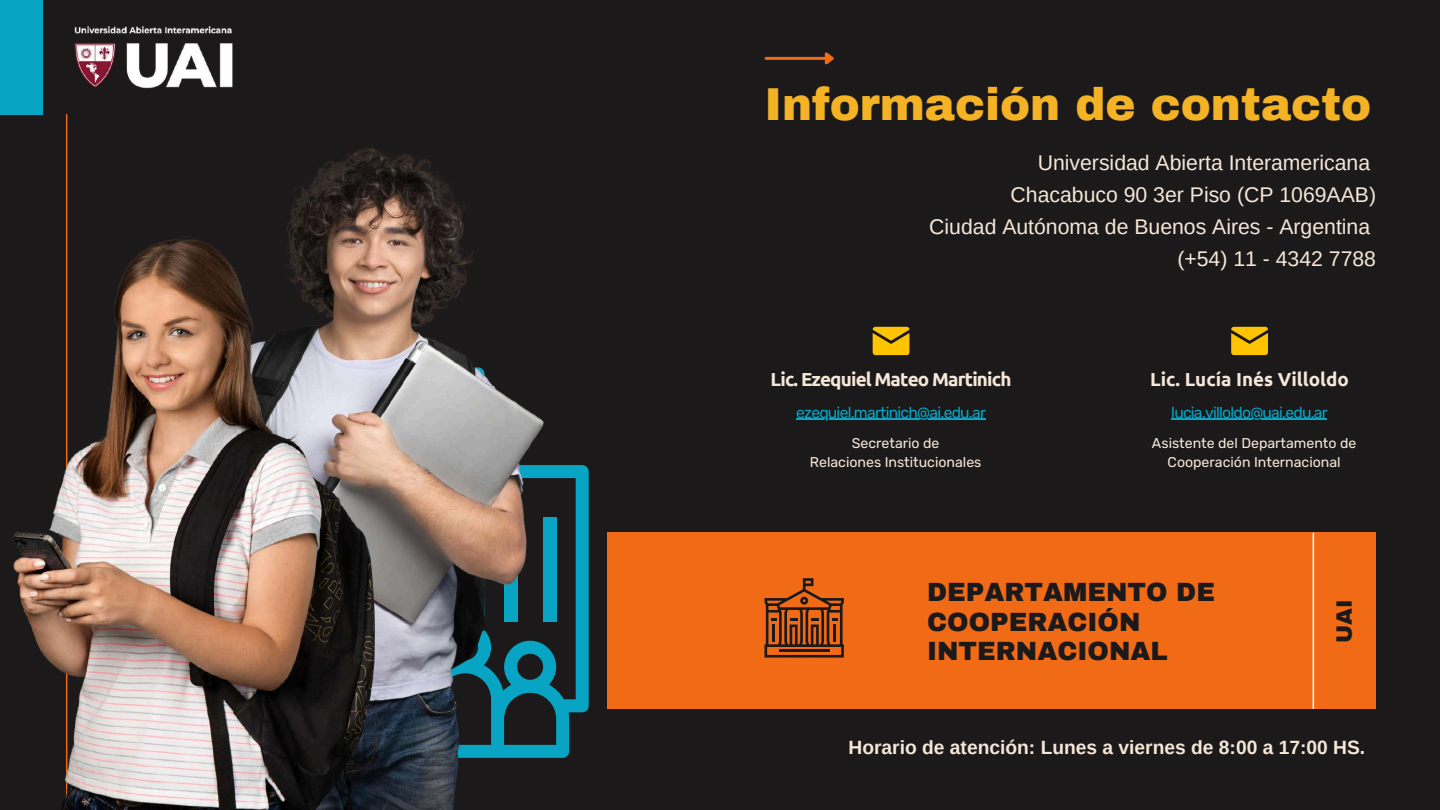
<style>
.page{position:relative;width:1440px;height:810px;background:#1c191a}
.page>*{position:absolute;margin:0;border:0;box-sizing:border-box;transform-origin:0 0}
.t1{font:900 45.1px "Archivo";color:#f4b324}
.t2{font:900 25.8px/29.2px "Archivo";color:#1c191a}
.t3{font:900 21.8px "Archivo";color:#1c191a}
.t4{font:21.2px/32.2px "Arimo";color:#f6e7d8;text-align:right}
.t5{font:700 19.2px "Arimo";color:#f6e7d8}
.t6{font:700 18.8px "Ubuntu";letter-spacing:-.045em;color:#f6e7d8}
.t7{font:700 18.8px "Ubuntu";color:#f6e7d8}
.t8{font:15.7px "Rubik";letter-spacing:-.05em;color:#07a5c3}
.t9{font:14.1px/19.4px "Rubik";color:#f6e7d8;text-align:center}
</style>
<div class="page">
<hr style="left:66px;top:114px;width:1px;height:696px;background:#f16b17">
<div style="left:0;top:0;width:42px;height:114px;background:#07a5c3"></div>
<svg style="left:567px;top:465px;width:22px;height:291px;fill:#07a5c3"></svg>
<div style="left:607px;top:533px;width:769px;height:176px;background:#f16b17"></div>
<hr style="left:766px;top:57px;width:59px;height:3px;background:#f16b17">
<svg style="left:822px;top:52px;width:12px;height:13px"></svg>
<svg style="left:765px;top:578px;width:79px;height:80px"></svg>
<hr style="left:779px;top:650px;width:50px;height:2px;background:#1c191a">
<hr style="left:1313px;top:533px;width:1px;height:176px;background:#fff">
<img style="left:74px;top:26px;width:159px;height:63px">
<img style="left:287px;top:148px;width:280px;height:662px">
<img style="left:12px;top:232px;width:363px;height:578px">
<svg style="left:873px;top:327px;width:36px;height:28px"></svg>
<hr style="left:796px;top:419px;width:189px;height:1px;background:#07a5c3">
<svg style="left:1231px;top:327px;width:37px;height:28px"></svg>
<hr style="left:1171px;top:419px;width:156px;height:1px;background:#07a5c3">
<h1 class="t1" style="left:765px;top:80px;width:608px">Información de contacto</h1>
<p class="t4" style="left:929px;top:146px;width:448px">Universidad Abierta Interamericana<br>Chacabuco 90 3er Piso (CP 1069AAB)<br>Ciudad Autónoma de Buenos Aires - Argentina (+54) 11 - 4342 7788</p>
<p class="t6" style="left:771px;top:368px;width:242px">Lic. Ezequiel Mateo Martinich</p>
<p class="t8" style="left:796px;top:403px;width:191px">ezequiel.martinich@ai.edu.ar</p>
<p class="t9" style="left:810px;top:433px;width:173px">Secretario de<br>Relaciones Institucionales</p>
<p class="t7" style="left:1150px;top:368px;width:200px">Lic. Lucía Inés Villoldo</p>
<p class="t8" style="left:1171px;top:403px;width:158px">lucia.villoldo@uai.edu.ar</p>
<p class="t9" style="left:1152px;top:433px;width:206px">Asistente del Departamento de<br>Cooperación Internacional</p>
<p class="t2" style="left:927px;top:578px;width:289px">DEPARTAMENTO DE<br>COOPERACIÓN<br>INTERNACIONAL</p>
<p class="t3" style="left:1333px;top:643px;width:45px;rotate:-90deg">UAI</p>
<p class="t5" style="left:849px;top:736px;width:518px">Horario de atención: Lunes a viernes de 8:00 a 17:00 HS.</p>
</div>
